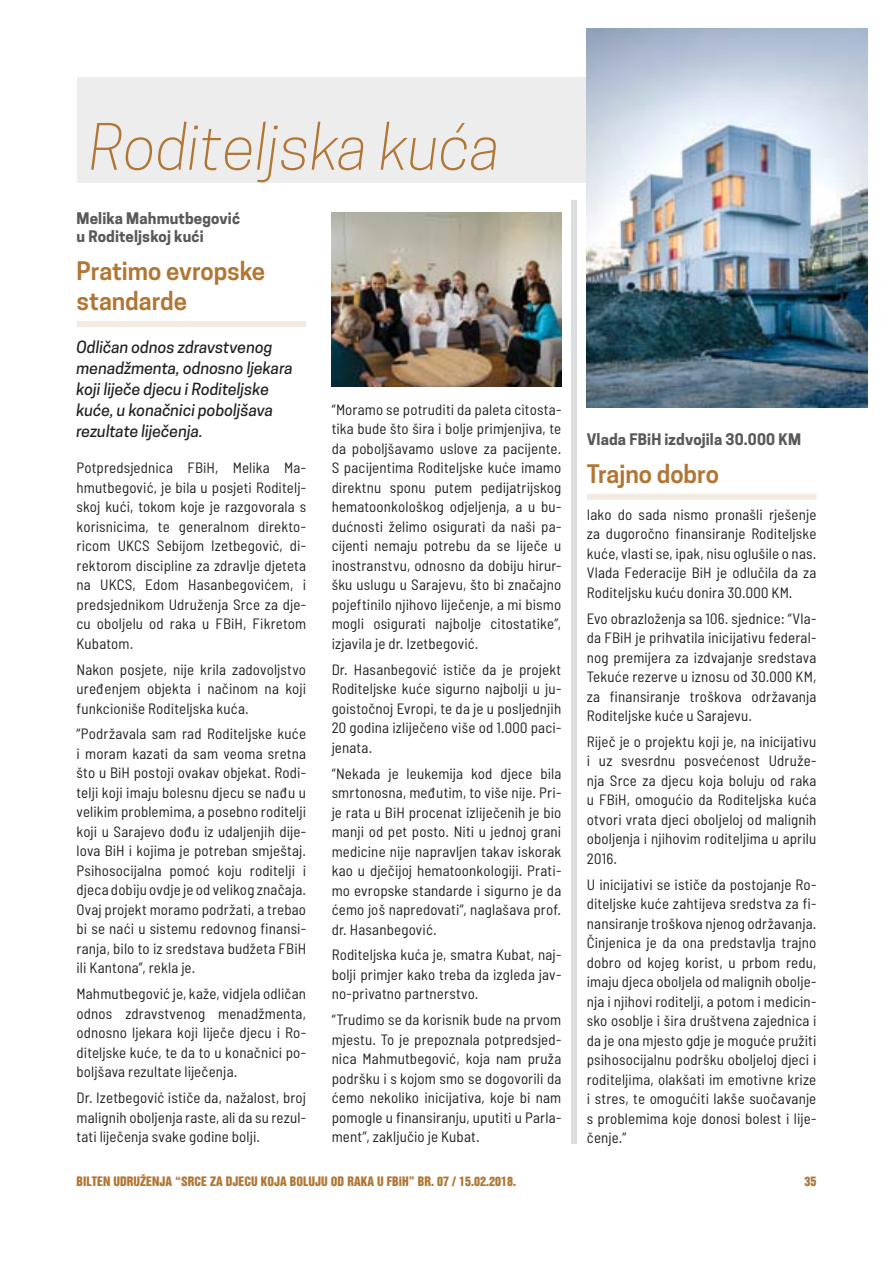
<style>
.page{position:relative;width:893px;height:1263px;background:#fff}
.page>*{position:absolute;margin:0;border:0;box-sizing:border-box;transform-origin:0 0}
.t1{font:italic 300 60px "Cooper Hewitt";color:#b17634}
.t2{font:600 24px/30px "Cooper Hewitt";letter-spacing:-.005em;color:#b17634}
.t3{font:italic 500 15.75px/21px "Cooper Hewitt";letter-spacing:.005em;color:#231f20}
.t4{font:semi-condensed 15px/19.5px "Barlow";letter-spacing:.01em;color:#231f20;text-align:justify}
.t5{font:700 15px/18px "Cooper Hewitt";letter-spacing:.01em;color:#58595b}
.t6{font:12px "H Sans Inserat";color:#b17634}
</style>
<div class="page">
<div style="left:77px;top:321px;width:229px;height:6px;background:#f3eae1"></div>
<img style="left:332px;top:213px;width:229px;height:174px">
<div style="left:77px;top:77px;width:739px;height:105px;background:#ededee"></div>
<div style="left:587px;top:494px;width:229px;height:6px;background:#f3eae1"></div>
<img style="left:587px;top:28px;width:280px;height:380px">
<div style="left:571px;top:200px;width:6px;height:944px;background:#dcddde"></div>
<h1 class="t1" style="left:89px;top:112px;width:412px">Roditeljska kuća</h1>
<p class="t5" style="left:77px;top:209px;width:165px">Melika Mahmutbegović u Roditeljskoj kući</p>
<h2 class="t2" style="left:77px;top:256px;width:190px">Pratimo evropske standarde</h2>
<p class="t3" style="left:77px;top:336px;width:218px">Odličan odnos zdravstvenog menadžmenta, odnosno ljekara koji liječe djecu i Roditeljske kuće, u konačnici poboljšava rezultate liječenja.</p>
<p class="t4" style="left:77px;top:458px;width:231px">Potpredsjednica FBiH, Melika Ma&shy;hmutbegović, je bila u posjeti Roditelj&shy;skoj kući, tokom koje je razgovorala s korisnicima, te generalnom direkto&shy;ricom UKCS Sebijom Izetbegović, di&shy;rektorom discipline za zdravlje djeteta na UKCS, Edom Hasanbegovićem, i predsjednikom Udruženja Srce za dje&shy;cu oboljelu od raka u FBiH, Fikretom Kubatom.</p>
<p class="t4" style="left:77px;top:659px;width:231px">Nakon posjete, nije krila zadovoljstvo uređenjem objekta i načinom na koji funkcioniše Roditeljska kuća.</p>
<p class="t4" style="left:77px;top:724px;width:231px">“Podržavala sam rad Roditeljske kuće i moram kazati da sam veoma sretna što u BiH postoji ovakav objekat. Rodi&shy;telji koji imaju bolesnu djecu se nađu u velikim problemima, a posebno roditelji koji u Sarajevo dođu iz udaljenjih dije&shy;lova BiH i kojima je potreban smještaj.<br>Psihosocijalna pomoć koju roditelji i djeca dobiju ovdje je od velikog značaja.<br>Ovaj projekt moramo podržati, a trebao bi se naći u sistemu redovnog finansi&shy;ranja, bilo to iz sredstava budžeta FBiH ili Kantona”, rekla je.</p>
<p class="t4" style="left:77px;top:984px;width:231px">Mahmutbegović je, kaže, vidjela odličan odnos zdravstvenog menadžmenta, odnosno ljekara koji liječe djecu i Ro&shy;diteljske kuće, te da to u konačnici po&shy;boljšava rezultate liječenja.</p>
<p class="t4" style="left:77px;top:1088px;width:231px">Dr. Izetbegović ističe da, nažalost, broj malignih oboljenja raste, ali da su rezul&shy;tati liječenja svake godine bolji.</p>
<p class="t4" style="left:332px;top:399px;width:231px">“Moramo se potruditi da paleta citosta&shy;tika bude što šira i bolje primjenjiva, te da poboljšavamo uslove za pacijente.<br>S pacijentima Roditeljske kuće imamo direktnu sponu putem pedijatrijskog hematoonkološkog odjeljenja, a u bu&shy;dućnosti želimo osigurati da naši pa&shy;cijenti nemaju potrebu da se liječe u inostranstvu, odnosno da dobiju hirur&shy;šku uslugu u Sarajevu, što bi značajno pojeftinilo njihovo liječenje, a mi bismo mogli osigurati najbolje citostatike”, izjavila je dr. Izetbegović.</p>
<p class="t4" style="left:332px;top:659px;width:231px">Dr. Hasanbegović ističe da je projekt Roditeljske kuće sigurno najbolji u ju&shy;goistočnoj Evropi, te da je u posljednjih 20 godina izliječeno više od 1.000 paci&shy;jenata.</p>
<p class="t4" style="left:332px;top:763px;width:231px">“Nekada je leukemija kod djece bila smrtonosna, međutim, to više nije. Pri&shy;je rata u BiH procenat izliječenih je bio manji od pet posto. Niti u jednoj grani medicine nije napravljen takav iskorak kao u dječijoj hematoonkologiji. Prati&shy;mo evropske standarde i sigurno je da ćemo još napredovati”, naglašava prof. dr. Hasanbegović.</p>
<p class="t4" style="left:332px;top:945px;width:231px">Roditeljska kuća je, smatra Kubat, naj&shy;bolji primjer kako treba da izgleda jav&shy;no-privatno partnerstvo.</p>
<p class="t4" style="left:332px;top:1010px;width:231px">“Trudimo se da korisnik bude na prvom mjestu. To je prepoznala potpredsjed&shy;nica Mahmutbegović, koja nam pruža podršku i s kojom smo se dogovorili da ćemo nekoliko inicijativa, koje bi nam pomogle u finansiranju, uputiti u Parla&shy;ment”, zaključio je Kubat.</p>
<p class="t5" style="left:587px;top:430px;width:216px">Vlada FBiH izdvojila 30.000 KM</p>
<h2 class="t2" style="left:587px;top:459px;width:134px">Trajno dobro</h2>
<p class="t4" style="left:587px;top:504px;width:231px">Iako do sada nismo pronašli rješenje za dugoročno finansiranje Roditeljske kuće, vlasti se, ipak, nisu oglušile o nas.<br>Vlada Federacije BiH je odlučila da za Roditeljsku kuću donira 30.000 KM.</p>
<p class="t4" style="left:587px;top:608px;width:231px">Evo obrazloženja sa 106. sjednice: “Vla&shy;da FBiH je prihvatila inicijativu federal&shy;nog premijera za izdvajanje sredstava Tekuće rezerve u iznosu od 30.000 KM, za finansiranje troškova održavanja Roditeljske kuće u Sarajevu.</p>
<p class="t4" style="left:587px;top:731px;width:231px">Riječ je o projektu koji je, na inicijativu i uz svesrdnu posvećenost Udruže&shy;nja Srce za djecu koja boluju od raka u FBiH, omogućio da Roditeljska kuća otvori vrata djeci oboljeloj od malignih oboljenja i njihovim roditeljima u aprilu 2016.</p>
<p class="t4" style="left:587px;top:874px;width:231px">U inicijativi se ističe da postojanje Ro&shy;diteljske kuće zahtijeva sredstva za fi&shy;nansiranje troškova njenog održavanja.<br>Činjenica je da ona predstavlja trajno dobro od kojeg korist, u prbom redu, imaju djeca oboljela od malignih obolje&shy;nja i njihovi roditelji, a potom i medicin&shy;sko osoblje i šira društvena zajednica i da je ona mjesto gdje je moguće pružiti psihosocijalnu podršku oboljeloj djeci i roditeljima, olakšati im emotivne krize i stres, te omogućiti lakše suočavanje s problemima koje donosi bolest i lije&shy;čenje.”</p>
<p class="t6" style="left:77px;top:1174px;width:441px">BILTEN UDRU@ENJA “SRCE ZA DJECU KOJA BOLUJU OD RAKA U FBiH” BR. 07 / 15.02.2018.</p>
<p class="t6" style="left:804px;top:1174px;width:13px">35</p>
</div>
